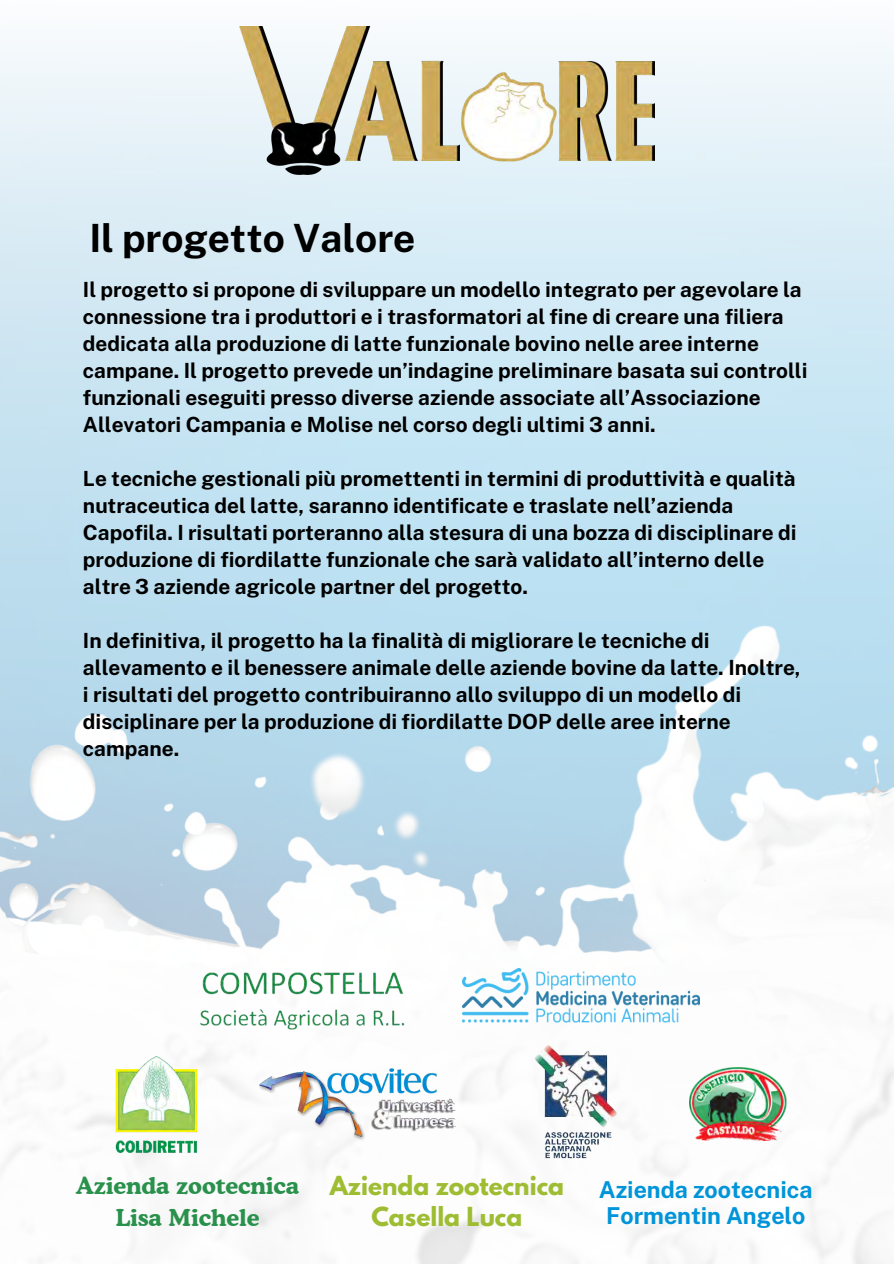
<style>
.page{position:relative;width:894px;height:1264px;background:#fff}
.page>*{position:absolute;margin:0;border:0;box-sizing:border-box;transform-origin:0 0}
.t1{font:700 38.85px "Public Sans";color:#000}
.t2{font:700 23.25px/25.8px "Public Sans";color:#0094d9;text-align:center}
.t3{font:700 23.25px/31.5px "Cooper BT";color:#29914b;text-align:center}
.t4{font:700 23.25px/31.5px "League Spartan";color:#9ebd33;text-align:center}
.t5{font:700 20.85px/27px "Public Sans";color:#000}
</style>
<div class="page">
<img style="left:1px;top:1131px;width:880px;height:132px">
<img style="left:0;top:45px;width:893px;height:1086px">
<img style="left:239px;top:26px;width:415px;height:149px">
<img style="left:259px;top:1068px;width:196px;height:72px">
<img style="left:510px;top:1039px;width:124px;height:129px">
<img style="left:194px;top:968px;width:215px;height:71px">
<img style="left:462px;top:968px;width:237px;height:54px">
<img style="left:97px;top:1054px;width:108px;height:100px">
<img style="left:689px;top:1067px;width:97px;height:73px">
<p class="t1" style="left:89px;top:215px;width:327px">Il progetto Valore</p>
<p class="t5" style="left:83px;top:276px;width:725px">Il progetto si propone di sviluppare un modello integrato per agevolare la connessione tra i produttori e i trasformatori al fine di creare una filiera dedicata alla produzione di latte funzionale bovino nelle aree interne campane. Il progetto prevede un’indagine preliminare basata sui controlli funzionali eseguiti presso diverse aziende associate all’Associazione Allevatori Campania e Molise nel corso degli ultimi 3 anni.</p>
<p class="t5" style="left:83px;top:465px;width:714px">Le tecniche gestionali più promettenti in termini di produttività e qualità nutraceutica del latte, saranno identificate e traslate nell’azienda Capofila. I risultati porteranno alla stesura di una bozza di disciplinare di produzione di fiordilatte funzionale che sarà validato all’interno delle altre 3 aziende agricole partner del progetto.</p>
<p class="t5" style="left:83px;top:627px;width:719px">In definitiva, il progetto ha la finalità di migliorare le tecniche di allevamento e il benessere animale delle aziende bovine da latte. Inoltre, i risultati del progetto contribuiranno allo sviluppo di un modello di disciplinare per la produzione di fiordilatte DOP delle aree interne campane.</p>
<h2 class="t4" style="left:329px;top:1172px;width:236px">Azienda zootecnica<br>Casella Luca</h2>
<p class="t3" style="left:76px;top:1169px;width:224px">Azienda zootecnica<br>Lisa Michele</p>
<h2 class="t2" style="left:598px;top:1176px;width:215px">Azienda zootecnica<br>Formentin Angelo</h2>
</div>
